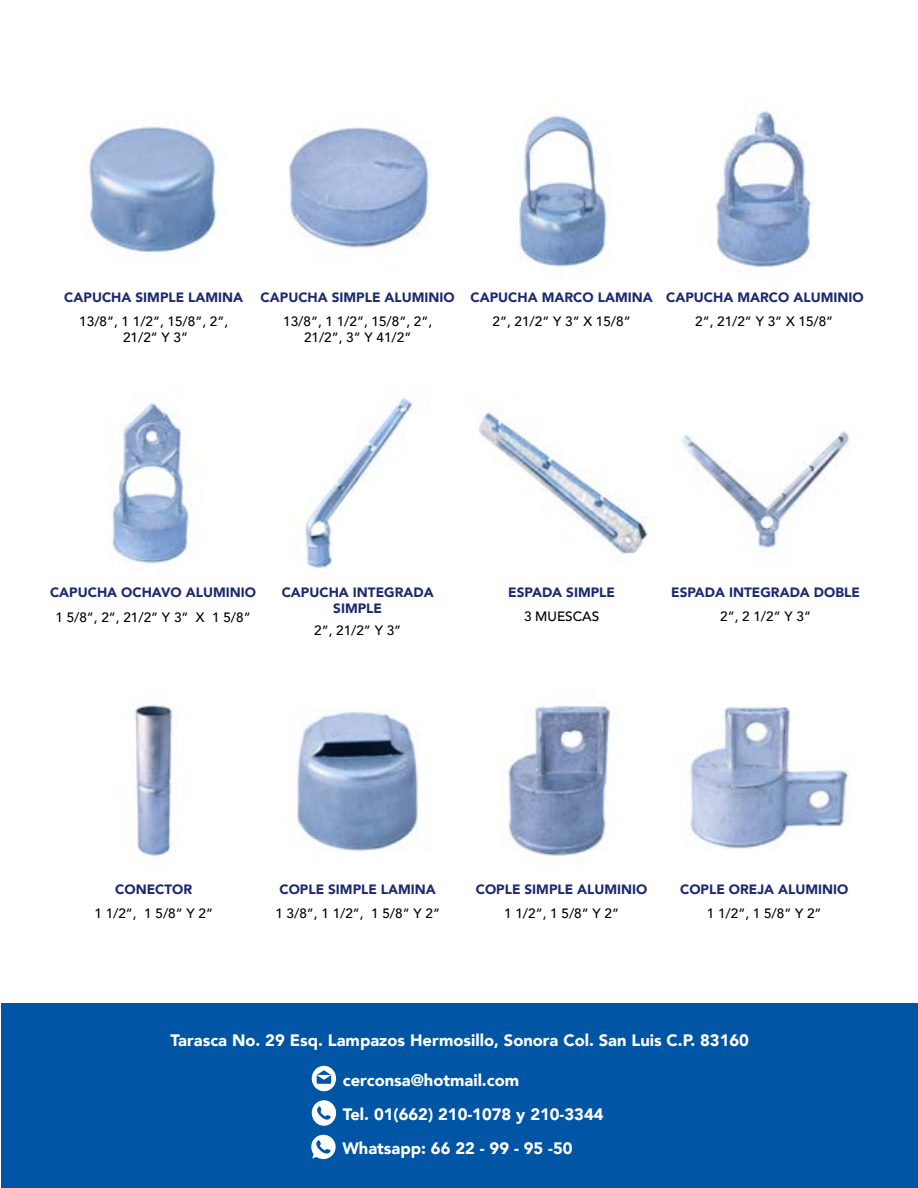
<style>
.page{position:relative;width:918px;height:1188px;background:#fff}
.page>*{position:absolute;margin:0;border:0;box-sizing:border-box;transform-origin:0 0}
.t1{font:900 16.5px/34.2px "Avenir";color:#fff}
.t2{font:900 13.5px/16.2px "Avenir";color:#1d2a71;text-align:center}
.t3{font:500 13.5px/16.2px "Avenir";color:#000;text-align:center}
</style>
<div class="page">
<img style="left:88px;top:126px;width:134px;height:126px">
<img style="left:305px;top:397px;width:110px;height:172px">
<img style="left:134px;top:704px;width:39px;height:156px">
<img style="left:289px;top:127px;width:142px;height:121px">
<img style="left:681px;top:431px;width:173px;height:122px">
<img style="left:297px;top:708px;width:122px;height:144px">
<img style="left:515px;top:116px;width:93px;height:151px">
<img style="left:479px;top:396px;width:171px;height:159px">
<img style="left:504px;top:705px;width:107px;height:151px">
<img style="left:715px;top:111px;width:100px;height:157px">
<img style="left:112px;top:402px;width:79px;height:164px">
<img style="left:690px;top:707px;width:160px;height:142px">
<div style="left:2px;top:1003px;width:916px;height:185px;background:#0055a5"></div>
<svg style="left:312px;top:1065px;width:24px;height:26px"></svg>
<svg style="left:312px;top:1100px;width:24px;height:26px"></svg>
<svg style="left:311px;top:1135px;width:25px;height:24px"></svg>
<p class="t2" style="left:64px;top:288px;width:180px">CAPUCHA SIMPLE LAMINA</p>
<p class="t3" style="left:79px;top:312px;width:150px">13/8”, 1 1/2”, 15/8”, 2”,<br>21/2” Y 3”</p>
<p class="t2" style="left:261px;top:288px;width:394px">CAPUCHA SIMPLE ALUMINIO CAPUCHA MARCO LAMINA</p>
<p class="t3" style="left:283px;top:312px;width:150px">13/8”, 1 1/2”, 15/8”, 2”,<br>21/2”, 3” Y 41/2”</p>
<p class="t3" style="left:493px;top:312px;width:140px">2”, 21/2” Y 3” X 15/8”</p>
<p class="t2" style="left:666px;top:288px;width:199px">CAPUCHA MARCO ALUMINIO</p>
<p class="t3" style="left:695px;top:312px;width:140px">2”, 21/2” Y 3” X 15/8”</p>
<p class="t2" style="left:50px;top:584px;width:208px">CAPUCHA OCHAVO ALUMINIO</p>
<p class="t3" style="left:55px;top:608px;width:197px">1 5/8”, 2”, 21/2” Y 3” X 1 5/8”</p>
<p class="t2" style="left:282px;top:584px;width:154px">CAPUCHA INTEGRADA<br>SIMPLE</p>
<p class="t3" style="left:314px;top:621px;width:89px">2”, 21/2” Y 3”</p>
<p class="t2" style="left:508px;top:584px;width:108px">ESPADA SIMPLE</p>
<p class="t3" style="left:524px;top:607px;width:77px">3 MUESCAS</p>
<p class="t2" style="left:671px;top:584px;width:190px">ESPADA INTEGRADA DOBLE</p>
<p class="t3" style="left:720px;top:607px;width:92px">2”, 2 1/2” Y 3”</p>
<p class="t2" style="left:115px;top:881px;width:78px">CONECTOR</p>
<p class="t2" style="left:279px;top:881px;width:158px">COPLE SIMPLE LAMINA</p>
<p class="t2" style="left:476px;top:881px;width:173px">COPLE SIMPLE ALUMINIO</p>
<p class="t2" style="left:680px;top:881px;width:170px">COPLE OREJA ALUMINIO</p>
<p class="t3" style="left:94px;top:904px;width:120px">1 1/2”, 1 5/8” Y 2”</p>
<p class="t3" style="left:275px;top:904px;width:166px">1 3/8”, 1 1/2”, 1 5/8” Y 2”</p>
<p class="t3" style="left:504px;top:904px;width:116px">1 1/2”, 1 5/8” Y 2”</p>
<p class="t3" style="left:707px;top:904px;width:116px">1 1/2”, 1 5/8” Y 2”</p>
<p class="t1" style="left:170px;top:1023px;width:580px">Tarasca No. 29 Esq. Lampazos Hermosillo, Sonora Col. San Luis C.P. 83160</p>
<p class="t1" style="left:342px;top:1062px;width:263px">cerconsa@hotmail.com<br>Tel. 01(662) 210-1078 y 210-3344<br>Whatsapp: 66 22 - 99 - 95 -50</p>
</div>
